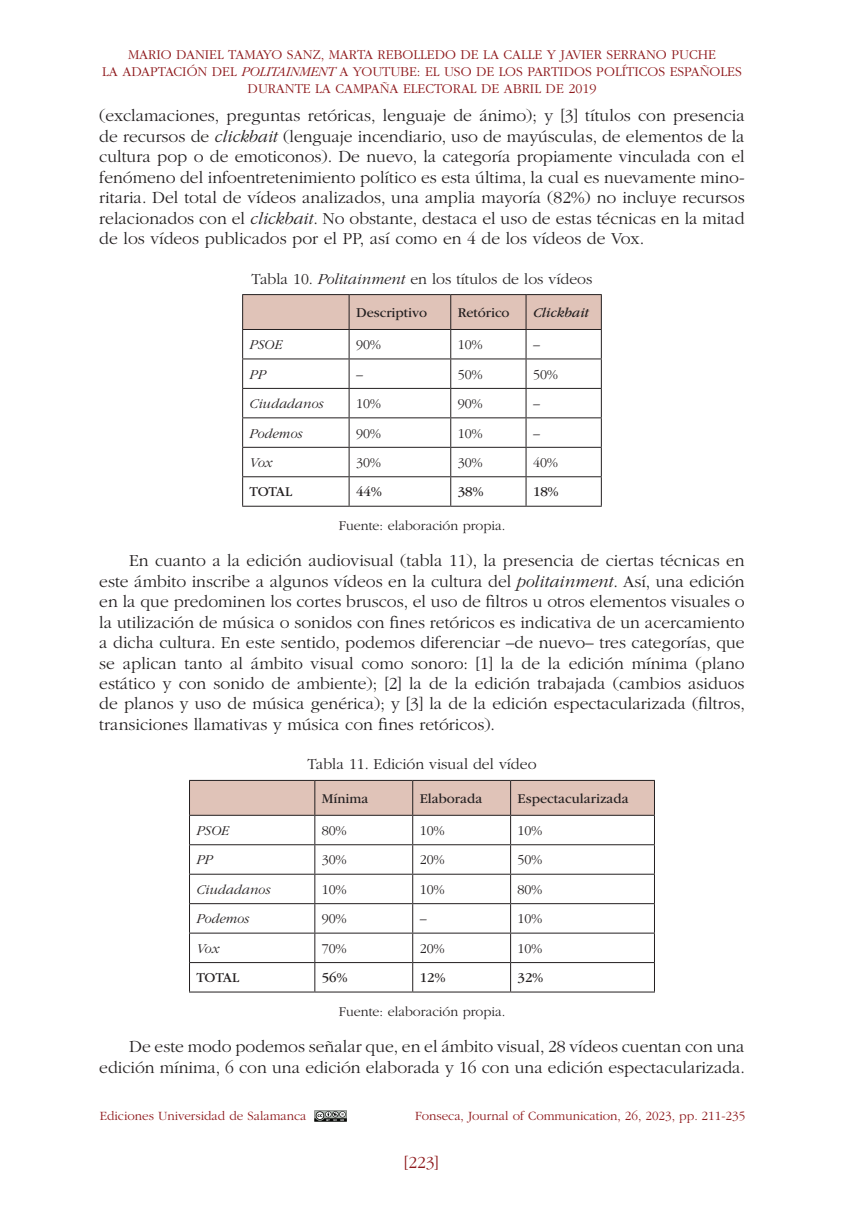
<style>
.page{position:relative;width:844px;height:1211px;background:#fff}
.page>*{position:absolute;margin:0;border:0;box-sizing:border-box;transform-origin:0 0}
.TX{font:300 17.5px/20.5px "ITC Garamond Std";color:#231f20;text-align:justify}
.t1{font:300 17.5px "ITC Garamond Std";color:#8e181b}
.Table_Caption{font:300 15.75px "ITC Garamond Std";color:#231f20}
.t2{font:300 14px/16.6px "ITC Garamond Std";color:#8e181b;text-align:center}
.TBL_BODY{font:300 14px "ITC Garamond Std";color:#231f20}
.TBL_BODY-2{font:14px "ITC Garamond Std";color:#231f20}
.TBL_BODY-3{font:italic 300 14px "ITC Garamond Std";color:#231f20}
.Table_Source{font:300 14px "ITC Garamond Std";color:#231f20}
.TBL_BODY-4{font:italic 14px "ITC Garamond Std";color:#231f20}
.t3{font:300 13.12px "ITC Garamond Std";color:#8e181b}
.s1{font-style:italic}
</style>
<div class="page">
<svg style="left:314px;top:1110px;width:33px;height:12px"></svg>
<hr style="left:242px;top:506px;width:107px;height:1px;background:#231f20">
<hr style="left:349px;top:506px;width:101px;height:1px;background:#231f20">
<hr style="left:450px;top:506px;width:76px;height:1px;background:#231f20">
<svg style="left:242px;top:295px;width:359px;height:211px"></svg>
<hr style="left:526px;top:506px;width:75px;height:1px;background:#231f20">
<hr style="left:242px;top:294px;width:107px;height:1px;background:#231f20">
<hr style="left:242px;top:295px;width:1px;height:34px;background:#231f20">
<hr style="left:349px;top:294px;width:101px;height:1px;background:#231f20">
<hr style="left:450px;top:294px;width:76px;height:1px;background:#231f20">
<hr style="left:526px;top:294px;width:75px;height:1px;background:#231f20">
<hr style="left:600px;top:295px;width:1px;height:34px;background:#231f20">
<hr style="left:242px;top:329px;width:107px;height:1px;background:#231f20">
<hr style="left:349px;top:329px;width:101px;height:1px;background:#231f20">
<hr style="left:450px;top:329px;width:76px;height:1px;background:#231f20">
<hr style="left:526px;top:329px;width:75px;height:1px;background:#231f20">
<hr style="left:189px;top:991px;width:126px;height:1px;background:#231f20">
<hr style="left:315px;top:991px;width:97px;height:1px;background:#231f20">
<hr style="left:412px;top:991px;width:98px;height:1px;background:#231f20">
<svg style="left:189px;top:781px;width:466px;height:210px"></svg>
<hr style="left:510px;top:991px;width:144px;height:1px;background:#231f20">
<hr style="left:189px;top:780px;width:126px;height:1px;background:#231f20">
<hr style="left:189px;top:780px;width:1px;height:34px;background:#231f20">
<hr style="left:315px;top:780px;width:97px;height:1px;background:#231f20">
<hr style="left:412px;top:780px;width:98px;height:1px;background:#231f20">
<hr style="left:510px;top:780px;width:144px;height:1px;background:#231f20">
<hr style="left:654px;top:780px;width:1px;height:34px;background:#231f20">
<hr style="left:189px;top:814px;width:126px;height:1px;background:#231f20">
<hr style="left:315px;top:814px;width:97px;height:1px;background:#231f20">
<hr style="left:412px;top:814px;width:98px;height:1px;background:#231f20">
<hr style="left:510px;top:814px;width:144px;height:1px;background:#231f20">
<p class="t2" style="left:102px;top:47px;width:641px">MARIO DANIEL TAMAYO SANZ, MARTA REBOLLEDO DE LA CALLE Y JAVIER SERRANO PUCHE<br>LA ADAPTACIÓN DEL <span class="s1">POLITAINMENT</span> A YOUTUBE: EL USO DE LOS PARTIDOS POLÍTICOS ESPAÑOLES<br>DURANTE LA CAMPAÑA ELECTORAL DE ABRIL DE 2019</p>
<p class="TX" style="left:99px;top:106px;width:646px">(exclamaciones, preguntas retóricas, lenguaje de ánimo); y [3] títulos con presencia de recursos de <span class="s1">clickbait</span> (lenguaje incendiario, uso de mayúsculas, de elementos de la cultura pop o de emoticonos). De nuevo, la categoría propiamente vinculada con el fenómeno del infoentretenimiento político es esta última, la cual es nuevamente mino&shy;ritaria. Del total de vídeos analizados, una amplia mayoría (82%) no incluye recursos relacionados con el <span class="s1">clickbait</span>. No obstante, destaca el uso de estas técnicas en la mitad de los vídeos publicados por el PP, así como en 4 de los vídeos de Vox.</p>
<p class="Table_Caption" style="left:251px;top:270px;width:342px">Tabla 10. <span class="s1">Politainment</span> en los títulos de los vídeos</p>
<p class="TBL_BODY-2" style="left:356px;top:305px;width:72px">Descriptivo</p>
<p class="TBL_BODY-2" style="left:457px;top:305px;width:53px">Retórico</p>
<p class="TBL_BODY-4" style="left:533px;top:305px;width:57px">Clickbait</p>
<p class="TBL_BODY-3" style="left:249px;top:337px;width:34px">PSOE</p>
<p class="TBL_BODY" style="left:356px;top:337px;width:26px">90%</p>
<p class="TBL_BODY" style="left:457px;top:337px;width:26px">10%</p>
<p class="TBL_BODY" style="left:533px;top:337px;width:8px">–</p>
<p class="TBL_BODY-3" style="left:249px;top:366px;width:18px">PP</p>
<p class="TBL_BODY" style="left:356px;top:366px;width:8px">–</p>
<p class="TBL_BODY" style="left:457px;top:366px;width:26px">50%</p>
<p class="TBL_BODY" style="left:533px;top:366px;width:26px">50%</p>
<p class="TBL_BODY-3" style="left:249px;top:396px;width:75px">Ciudadanos</p>
<p class="TBL_BODY" style="left:356px;top:396px;width:26px">10%</p>
<p class="TBL_BODY" style="left:457px;top:396px;width:26px">90%</p>
<p class="TBL_BODY" style="left:533px;top:396px;width:8px">–</p>
<p class="TBL_BODY-3" style="left:249px;top:425px;width:54px">Podemos</p>
<p class="TBL_BODY" style="left:356px;top:425px;width:26px">90%</p>
<p class="TBL_BODY" style="left:457px;top:425px;width:26px">10%</p>
<p class="TBL_BODY" style="left:533px;top:425px;width:8px">–</p>
<p class="TBL_BODY-3" style="left:249px;top:455px;width:24px">Vox</p>
<p class="TBL_BODY" style="left:356px;top:455px;width:26px">30%</p>
<p class="TBL_BODY" style="left:457px;top:455px;width:26px">30%</p>
<p class="TBL_BODY" style="left:533px;top:455px;width:26px">40%</p>
<p class="TBL_BODY-2" style="left:249px;top:484px;width:44px">TOTAL</p>
<p class="TBL_BODY-2" style="left:356px;top:484px;width:27px">44%</p>
<p class="TBL_BODY-2" style="left:457px;top:484px;width:27px">38%</p>
<p class="TBL_BODY-2" style="left:533px;top:484px;width:27px">18%</p>
<p class="Table_Source" style="left:338px;top:518px;width:168px">Fuente: elaboración propia.</p>
<p class="TX" style="left:99px;top:551px;width:647px;text-indent:30px">En cuanto a la edición audiovisual (tabla 11), la presencia de ciertas técnicas en este ámbito inscribe a algunos vídeos en la cultura del <span class="s1">politainment</span>. Así, una edición en la que predominen los cortes bruscos, el uso de filtros u otros elementos visuales o la utilización de música o sonidos con fines retóricos es indicativa de un acercamiento a dicha cultura. En este sentido, podemos diferenciar –de nuevo– tres categorías, que se aplican tanto al ámbito visual como sonoro: [1] la de la edición mínima (plano estático y con sonido de ambiente); [2] la de la edición trabajada (cambios asiduos de planos y uso de música genérica); y [3] la de la edición espectacularizada (filtros, transiciones llamativas y música con fines retóricos).</p>
<p class="Table_Caption" style="left:307px;top:756px;width:230px">Tabla 11. Edición visual del vídeo</p>
<p class="TBL_BODY-2" style="left:322px;top:790px;width:48px">Mínima</p>
<p class="TBL_BODY-2" style="left:419px;top:790px;width:64px">Elaborada</p>
<p class="TBL_BODY-2" style="left:517px;top:790px;width:112px">Espectacularizada</p>
<p class="TBL_BODY-3" style="left:196px;top:823px;width:34px">PSOE</p>
<p class="TBL_BODY" style="left:322px;top:823px;width:26px">80%</p>
<p class="TBL_BODY" style="left:419px;top:823px;width:26px">10%</p>
<p class="TBL_BODY" style="left:517px;top:823px;width:26px">10%</p>
<p class="TBL_BODY-3" style="left:196px;top:852px;width:18px">PP</p>
<p class="TBL_BODY" style="left:322px;top:852px;width:26px">30%</p>
<p class="TBL_BODY" style="left:419px;top:852px;width:26px">20%</p>
<p class="TBL_BODY" style="left:517px;top:852px;width:26px">50%</p>
<p class="TBL_BODY-3" style="left:196px;top:881px;width:75px">Ciudadanos</p>
<p class="TBL_BODY" style="left:322px;top:882px;width:26px">10%</p>
<p class="TBL_BODY" style="left:419px;top:882px;width:26px">10%</p>
<p class="TBL_BODY" style="left:517px;top:882px;width:26px">80%</p>
<p class="TBL_BODY-3" style="left:196px;top:911px;width:54px">Podemos</p>
<p class="TBL_BODY" style="left:322px;top:911px;width:26px">90%</p>
<p class="TBL_BODY" style="left:419px;top:911px;width:8px">–</p>
<p class="TBL_BODY" style="left:517px;top:911px;width:26px">10%</p>
<p class="TBL_BODY-3" style="left:196px;top:940px;width:24px">Vox</p>
<p class="TBL_BODY" style="left:322px;top:940px;width:26px">70%</p>
<p class="TBL_BODY" style="left:419px;top:940px;width:26px">20%</p>
<p class="TBL_BODY" style="left:517px;top:940px;width:26px">10%</p>
<p class="TBL_BODY-2" style="left:196px;top:970px;width:44px">TOTAL</p>
<p class="TBL_BODY-2" style="left:322px;top:970px;width:27px">56%</p>
<p class="TBL_BODY-2" style="left:419px;top:970px;width:27px">12%</p>
<p class="TBL_BODY-2" style="left:517px;top:970px;width:27px">32%</p>
<p class="Table_Source" style="left:338px;top:1004px;width:168px">Fuente: elaboración propia.</p>
<p class="TX" style="left:99px;top:1036px;width:647px;text-align:right">De este modo podemos señalar que, en el ámbito visual, 28 vídeos cuentan con una edición mínima, 6 con una edición elaborada y 16 con una edición espectacularizada.</p>
<p class="t3" style="left:100px;top:1108px;width:208px">Ediciones Universidad de Salamanca</p>
<p class="t3" style="left:415px;top:1108px;width:331px">Fonseca, Journal of Communication, 26, 2023, pp. 211-235</p>
<p class="t1" style="left:404px;top:1152px;width:36px">[223]</p>
</div>
